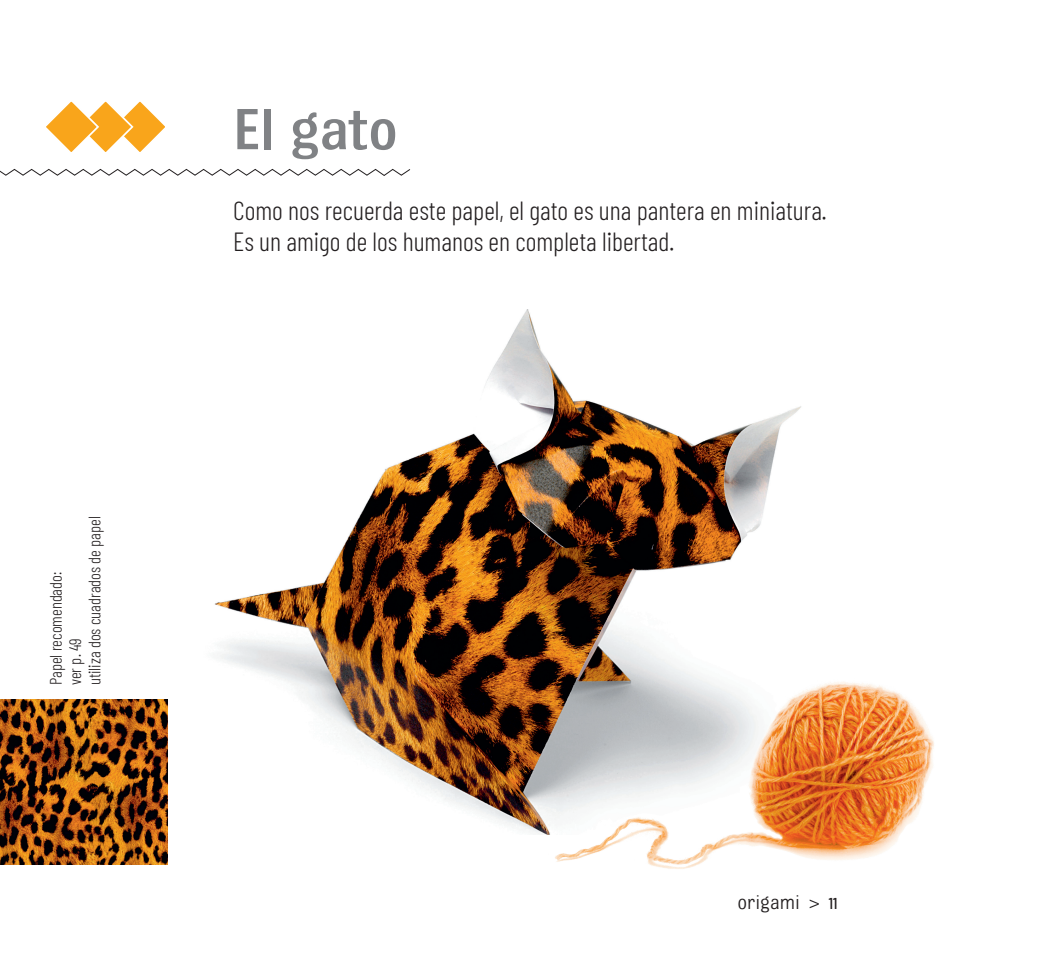
<style>
.page{position:relative;width:1050px;height:967px;background:#fff}
.page>*{position:absolute;margin:0;border:0;box-sizing:border-box;transform-origin:0 0}
.Grand_titre{font:500 61.25px "Bulldog";color:#808285}
.t1{font:300 26.25px/31.5px "Barlow Condensed";color:#231f20}
.t2{font:21px "Bulldog";color:#231f20}
.t3{font:300 16.62px/19.2px "Barlow Condensed";color:#231f20}
.s1{font-family:"Barlow Condensed";font-weight:500;font-size:15.75px}
</style>
<div class="page">
<img style="left:215px;top:309px;width:586px;height:526px">
<img style="left:548px;top:661px;width:386px;height:208px">
<svg style="left:0;top:168px;width:411px;height:8px"></svg>
<img style="left:0;top:699px;width:168px;height:165px">
<svg style="left:46px;top:101px;width:119px;height:51px"></svg>
<p class="t3" style="left:45px;top:685px;width:170px;rotate:-90deg">Papel recomendado:<br>ver p. 49<br>utiliza dos cuadrados de papel</p>
<p class="Grand_titre" style="left:233px;top:98px;width:166px">El gato</p>
<p class="t1" style="left:233px;top:193px;width:595px">Como nos recuerda este papel, el gato es una pantera en miniatura.<br>Es un amigo de los humanos en completa libertad.</p>
<p class="t2" style="left:737px;top:891px;width:101px">origami &gt; <span class="s1">11</span></p>
</div>
